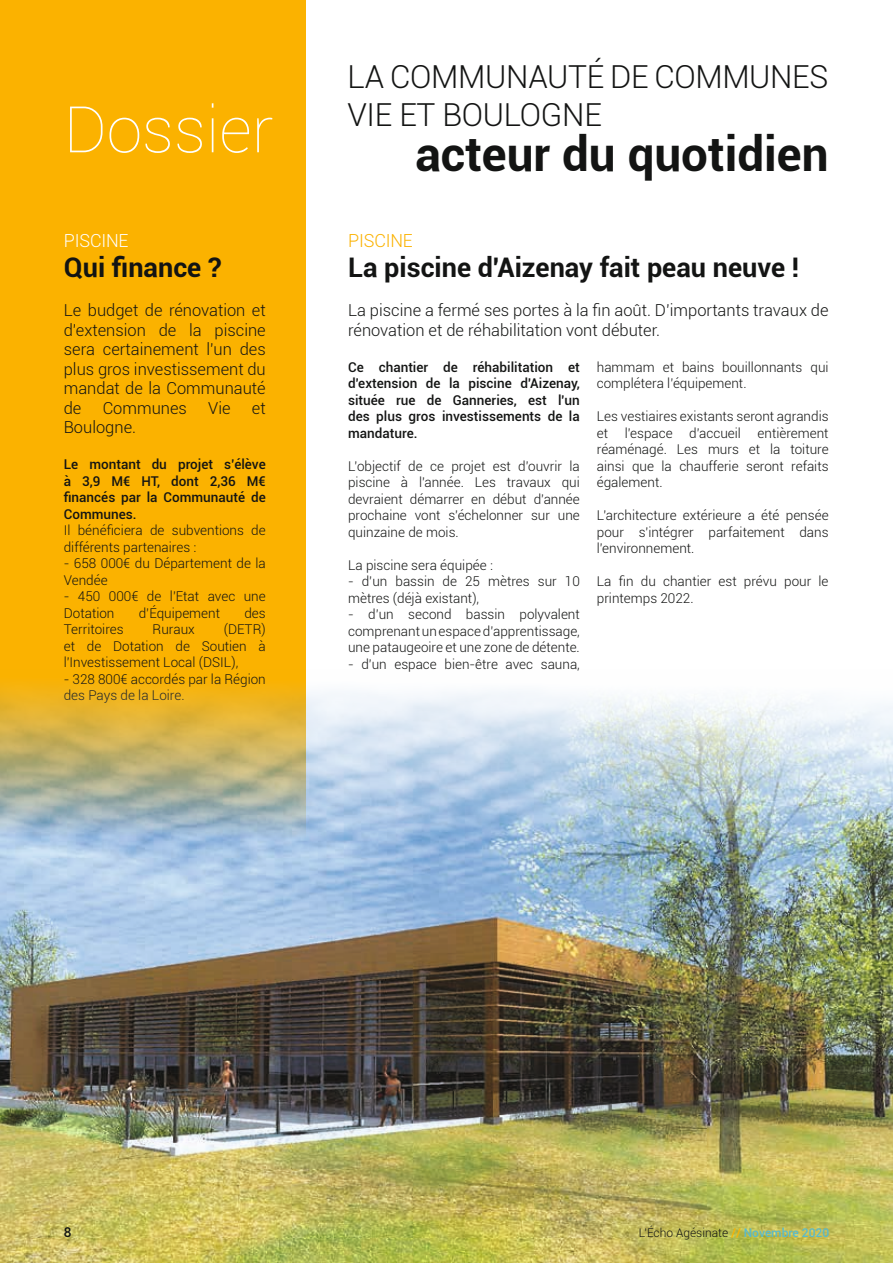
<style>
.page{position:relative;width:893px;height:1263px;background:#fff}
.page>*{position:absolute;margin:0;border:0;box-sizing:border-box;transform-origin:0 0}
.t1{font:100 64.35px "Roboto";color:#fff}
.t2{font:700 47.55px "Roboto";color:#131413}
.t3{font:300 31.65px/38px "Roboto";letter-spacing:-.01em;color:#131413}
.t4{font:700 27px "Roboto";color:#131413}
.t5{font:300 18px "Roboto";letter-spacing:-.01em;color:#fbb200}
.t6{font:300 18px "Roboto";letter-spacing:-.01em;color:#fff}
.t7{font:300 16.5px/19.5px "Roboto";color:#131413}
.t8{font:300 13.5px/16.5px "Roboto";color:#131413}
.t9{font:500 13.5px/16.5px "Roboto";color:#131413;text-align:justify}
.t10{font:300 12px "Roboto";color:#131413}
.s1{font-weight:500;color:#fbb200}
.s2{font-weight:500;color:#59bacb}
</style>
<div class="page">
<div style="left:0;top:0;width:306px;height:1263px;background:#fbb200"></div>
<img style="left:0;top:683px;width:893px;height:580px">
<h1 class="t1" style="left:64px;top:85px;width:211px">Dossier</h1>
<h3 class="t6" style="left:64px;top:228px;width:66px">PISCINE</h3>
<h3 class="t4" style="left:64px;top:249px;width:159px">Qui finance ?</h3>
<p class="t7" style="left:64px;top:300px;width:203px;text-align:justify">Le budget de rénovation et d'extension de la piscine sera certainement l'un des plus gros investissement du mandat de la Communauté de</p>
<p class="t7" style="left:103px;top:398px;width:86px">Communes</p>
<p class="t7" style="left:208px;top:398px;width:24px">Vie</p>
<p class="t7" style="left:252px;top:398px;width:15px">et</p>
<p class="t7" style="left:64px;top:417px;width:74px">Boulogne.</p>
<p class="t9" style="left:64px;top:456px;width:203px">Le montant du projet s’élève à 3,9 M€ HT, dont 2,36 M€ financés par la Communauté de Communes.</p>
<p class="t8" style="left:64px;top:522px;width:203px">Il bénéficiera de subventions de différents partenaires :</p>
<p class="t8" style="left:64px;top:555px;width:203px">- 658 000€ du Département de la<br>Vendée</p>
<p class="t8" style="left:64px;top:588px;width:203px">- 450 000€ de l'Etat avec une<br>Dotation</p>
<p class="t8" style="left:139px;top:604px;width:83px">d’Équipement</p>
<p class="t8" style="left:244px;top:604px;width:23px">des</p>
<p class="t8" style="left:64px;top:621px;width:203px;text-align:justify;text-indent:160px">(DETR) et de Dotation de Soutien à l'Investissement Local (DSIL),</p>
<p class="t8" style="left:64px;top:670px;width:203px">- 328 800€ accordés par la Région des Pays de la Loire.</p>
<p class="t8" style="left:64px;top:621px;width:61px">Territoires</p>
<p class="t8" style="left:153px;top:621px;width:44px">Ruraux</p>
<h3 class="t3" style="left:347px;top:56px;width:483px">LA COMMUNAUTÉ DE COMMUNES<br>VIE ET BOULOGNE</h3>
<h2 class="t2" style="left:415px;top:121px;width:415px">acteur du quotidien</h2>
<h3 class="t5" style="left:348px;top:228px;width:66px">PISCINE</h3>
<h3 class="t4" style="left:348px;top:249px;width:453px">La piscine d'Aizenay fait peau neuve !</h3>
<p class="t7" style="left:348px;top:300px;width:482px">La piscine a fermé ses portes à la fin août. D’importants travaux de rénovation et de réhabilitation vont débuter.</p>
<p class="t9" style="left:348px;top:358px;width:233px">Ce chantier de réhabilitation et d'extension de la piscine d'Aizenay, située rue de Ganneries, est l'un des plus gros investissements de la mandature.</p>
<p class="t8" style="left:348px;top:457px;width:233px;text-align:justify">L'objectif de ce projet est d'ouvrir la piscine à l'année. Les travaux qui devraient démarrer en début d'année prochaine vont s'échelonner sur une quinzaine de mois.</p>
<p class="t8" style="left:348px;top:556px;width:146px">La piscine sera équipée :</p>
<p class="t8" style="left:348px;top:573px;width:233px">- d’un bassin de 25 mètres sur 10 mètres (déjà existant),</p>
<p class="t8" style="left:348px;top:606px;width:233px;text-align:justify">- d’un second bassin polyvalent comprenant un espace d’apprentissage, une pataugeoire et une zone de détente.</p>
<p class="t8" style="left:348px;top:655px;width:233px">- d'un espace bien-être avec sauna,</p>
<p class="t8" style="left:597px;top:358px;width:233px">hammam et bains bouillonnants qui complétera l’équipement.</p>
<p class="t8" style="left:597px;top:408px;width:233px;text-align:justify">Les vestiaires existants seront agrandis et l'espace d'accueil entièrement réaménagé. Les murs et la toiture ainsi que la chaufferie seront refaits également.</p>
<p class="t8" style="left:597px;top:507px;width:233px;text-align:justify">L'architecture extérieure a été pensée pour s'intégrer parfaitement dans l'environnement.</p>
<p class="t8" style="left:597px;top:573px;width:233px">La fin du chantier est prévu pour le printemps 2022.</p>
<p class="t9" style="left:64px;top:1224px;width:9px">8</p>
<p class="t10" style="left:639px;top:1225px;width:192px">L'Écho Agésinate <span class="s1">//</span> <span class="s2">Novembre 2020</span></p>
</div>
